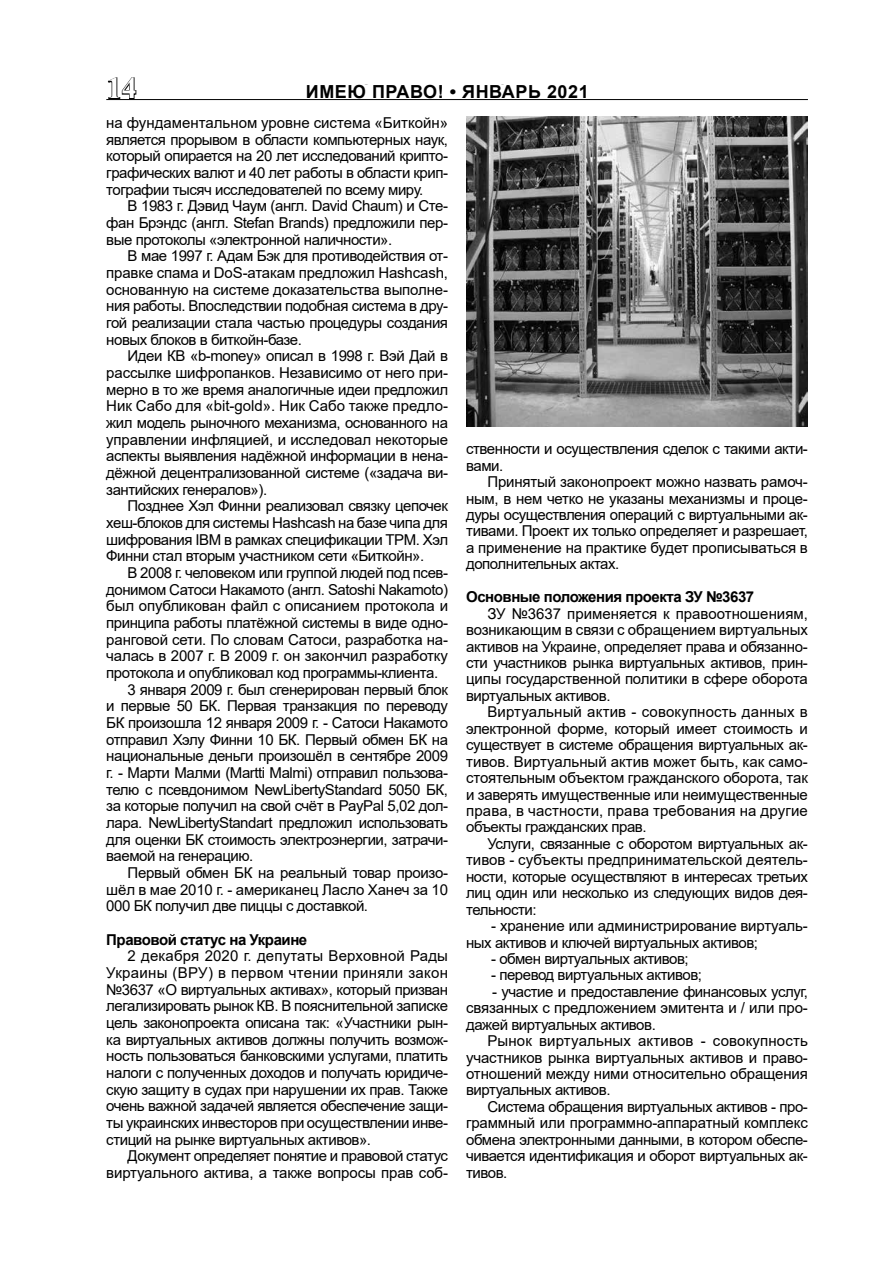
<style>
.page{position:relative;width:893px;height:1263px;background:#fff}
.page>*{position:absolute;margin:0;border:0;box-sizing:border-box;transform-origin:0 0}
.t1{font:700 30px "Times New Roman";color:#fff}
.t2{font:700 18px "Arial";letter-spacing:.03em;color:#000}
.t3{font:15px/16.6px "Arial";letter-spacing:-.03em;color:#000;text-align:justify}
.t4{font:15px "Arial";letter-spacing:-.01em;color:#000}
.t5{font:700 15px "Arial";letter-spacing:-.03em;color:#000}
</style>
<div class="page">
<hr style="left:106px;top:99px;width:702px;height:1px;background:#000">
<svg style="left:107px;top:77px;width:30px;height:23px"></svg>
<svg style="left:306px;top:99px;width:284px;height:1px"></svg>
<img style="left:466px;top:117px;width:342px;height:309px">
<h1 class="t1" style="left:107px;top:67px;width:31px">14</h1>
<p class="t2" style="left:306px;top:79px;width:284px">ИМЕЮ ПРАВО! • ЯНВАРЬ 2021</p>
<p class="t2" style="left:307px;top:79px;width:262px">МЕНТОР #16 ● АВГУСТ 2018</p>
<p class="t3" style="left:106px;top:114px;width:343px">на фундаментальном уровне система «Биткойн» является прорывом в области компьютерных наук, который опирается на 20 лет исследований крипто&shy;графических валют и 40 лет работы в области крип&shy;тографии тысяч исследователей по всему миру.</p>
<p class="t3" style="left:106px;top:197px;width:343px;text-indent:21px">В 1983 г. Дэвид Чаум (англ. David Chaum) и Сте&shy;фан Брэндс (англ. Stefan Brands) предложили пер&shy;вые протоколы «электронной наличности».</p>
<p class="t3" style="left:106px;top:247px;width:343px;text-indent:21px">В мае 1997 г. Адам Бэк для противодействия от&shy;правке спама и DoS-атакам предложил Hashcash, основанную на системе доказательства выполне&shy;ния работы. Впоследствии подобная система в дру&shy;гой реализации стала частью процедуры создания новых блоков в биткойн-базе.</p>
<p class="t3" style="left:106px;top:347px;width:343px;text-indent:21px">Идеи КВ «b-money» описал в 1998 г. Вэй Дай в рассылке шифропанков. Независимо от него при&shy;мерно в то же время аналогичные идеи предложил Ник Сабо для «bit-gold». Ник Сабо также предло&shy;жил модель рыночного механизма, основанного на управлении инфляцией, и исследовал некоторые аспекты выявления надёжной информации в нена&shy;дёжной децентрализованной системе («задача ви&shy;зантийских генералов»).</p>
<p class="t3" style="left:106px;top:497px;width:343px;text-indent:21px">Позднее Хэл Финни реализовал связку цепочек хеш-блоков для системы Hashcash на базе чипа для шифрования IBM в рамках спецификации TPM. Хэл Финни стал вторым участником сети «Биткойн».</p>
<p class="t3" style="left:128px;top:564px;width:322px">В 2008 г. человеком или группой людей под псев-</p>
<p class="t3" style="left:106px;top:581px;width:343px">донимом Сатоси Накамото (англ. Satoshi Nakamoto)</p>
<p class="t4" style="left:106px;top:596px;width:343px">был опубликован файл с описанием протокола и</p>
<p class="t3" style="left:106px;top:614px;width:343px">принципа работы платёжной системы в виде одно-</p>
<p class="t4" style="left:106px;top:629px;width:343px">ранговой сети. По словам Сатоси, разработка на-</p>
<p class="t4" style="left:106px;top:646px;width:343px">чалась в 2007 г. В 2009 г. он закончил разработку</p>
<p class="t3" style="left:106px;top:664px;width:333px">протокола и опубликовал код программы-клиента.</p>
<p class="t3" style="left:128px;top:681px;width:322px">3 января 2009 г. был сгенерирован первый блок</p>
<p class="t3" style="left:106px;top:697px;width:343px">и первые 50 БК. Первая транзакция по переводу</p>
<p class="t3" style="left:106px;top:714px;width:343px">БК произошла 12 января 2009 г. - Сатоси Накамото</p>
<p class="t3" style="left:106px;top:731px;width:343px">отправил Хэлу Финни 10 БК. Первый обмен БК на</p>
<p class="t3" style="left:106px;top:747px;width:343px">национальные деньги произошёл в сентябре 2009</p>
<p class="t3" style="left:106px;top:764px;width:343px">г. - Марти Малми (Martti Malmi) отправил пользова-</p>
<p class="t3" style="left:106px;top:781px;width:343px">телю с псевдонимом NewLibertyStandard 5050 БК,</p>
<p class="t3" style="left:106px;top:797px;width:343px">за которые получил на свой счёт в PayPal 5,02 дол-</p>
<p class="t3" style="left:106px;top:814px;width:343px">лара. NewLibertyStandart предложил использовать</p>
<p class="t3" style="left:106px;top:831px;width:343px">для оценки БК стоимость электроэнергии, затрачи-</p>
<p class="t3" style="left:106px;top:847px;width:149px">ваемой на генерацию.</p>
<p class="t3" style="left:128px;top:864px;width:322px">Первый обмен БК на реальный товар произо-</p>
<p class="t4" style="left:106px;top:879px;width:343px">шёл в мае 2010 г. - американец Ласло Ханеч за 10</p>
<p class="t3" style="left:106px;top:897px;width:263px">000 БК получил две пиццы с доставкой.</p>
<p class="t5" style="left:106px;top:929px;width:202px">Правовой статус на Украине</p>
<p class="t3" style="left:106px;top:947px;width:343px;text-indent:21px">2 декабря 2020 г. депутаты Верховной Рады Украины (ВРУ) в первом чтении приняли закон №3637 «О виртуальных активах», который призван легализировать рынок КВ. В пояснительной записке цель законопроекта описана так: «Участники рын&shy;ка виртуальных активов должны получить возмож&shy;ность пользоваться банковскими услугами, платить налоги с полученных доходов и получать юридиче&shy;скую защиту в судах при нарушении их прав. Также очень важной задачей является обеспечение защи&shy;ты украинских инвесторов при осуществлении инве&shy;стиций на рынке виртуальных активов».</p>
<p class="t3" style="left:106px;top:1147px;width:343px;text-align:right">Документ определяет понятие и правовой статус виртуального актива, а также вопросы прав соб-</p>
<p class="t3" style="left:466px;top:441px;width:343px">ственности и осуществления сделок с такими акти&shy;вами.</p>
<p class="t3" style="left:466px;top:473px;width:343px;text-indent:21px">Принятый законопроект можно назвать рамоч&shy;ным, в нем четко не указаны механизмы и проце&shy;дуры осуществления операций с виртуальными ак&shy;тивами. Проект их только определяет и разрешает, а применение на практике будет прописываться в дополнительных актах.</p>
<p class="t5" style="left:466px;top:586px;width:290px">Основные положения проекта ЗУ №3637</p>
<p class="t3" style="left:466px;top:605px;width:343px;text-indent:21px">ЗУ №3637 применяется к правоотношениям, возникающим в связи с обращением виртуальных активов на Украине, определяет права и обязанно&shy;сти участников рынка виртуальных активов, прин&shy;ципы государственной политики в сфере оборота виртуальных активов.</p>
<p class="t3" style="left:466px;top:704px;width:343px;text-indent:21px">Виртуальный актив - совокупность данных в электронной форме, который имеет стоимость и существует в системе обращения виртуальных ак&shy;тивов. Виртуальный актив может быть, как само&shy;стоятельным объектом гражданского оборота, так и заверять имущественные или неимущественные права, в частности, права требования на другие объекты гражданских прав.</p>
<p class="t3" style="left:466px;top:835px;width:343px;text-indent:21px">Услуги, связанные с оборотом виртуальных ак&shy;тивов - субъекты предпринимательской деятель&shy;ности, которые осуществляют в интересах третьих лиц один или несколько из следующих видов дея&shy;тельности:</p>
<p class="t3" style="left:466px;top:917px;width:343px;text-indent:25px">- хранение или администрирование виртуаль&shy;ных активов и ключей виртуальных активов;</p>
<p class="t3" style="left:491px;top:950px;width:199px">- обмен виртуальных активов;</p>
<p class="t3" style="left:491px;top:967px;width:212px">- перевод виртуальных активов;</p>
<p class="t3" style="left:466px;top:983px;width:343px;text-indent:26px">- участие и предоставление финансовых услуг, связанных с предложением эмитента и / или про&shy;дажей виртуальных активов.</p>
<p class="t3" style="left:466px;top:1032px;width:343px;text-indent:21px">Рынок виртуальных активов - совокупность участников рынка виртуальных активов и право&shy;отношений между ними относительно обращения виртуальных активов.</p>
<p class="t3" style="left:466px;top:1098px;width:343px;text-indent:21px">Система обращения виртуальных активов - про&shy;граммный или программно-аппаратный комплекс обмена электронными данными, в котором обеспе&shy;чивается идентификация и оборот виртуальных ак&shy;тивов.</p>
</div>
